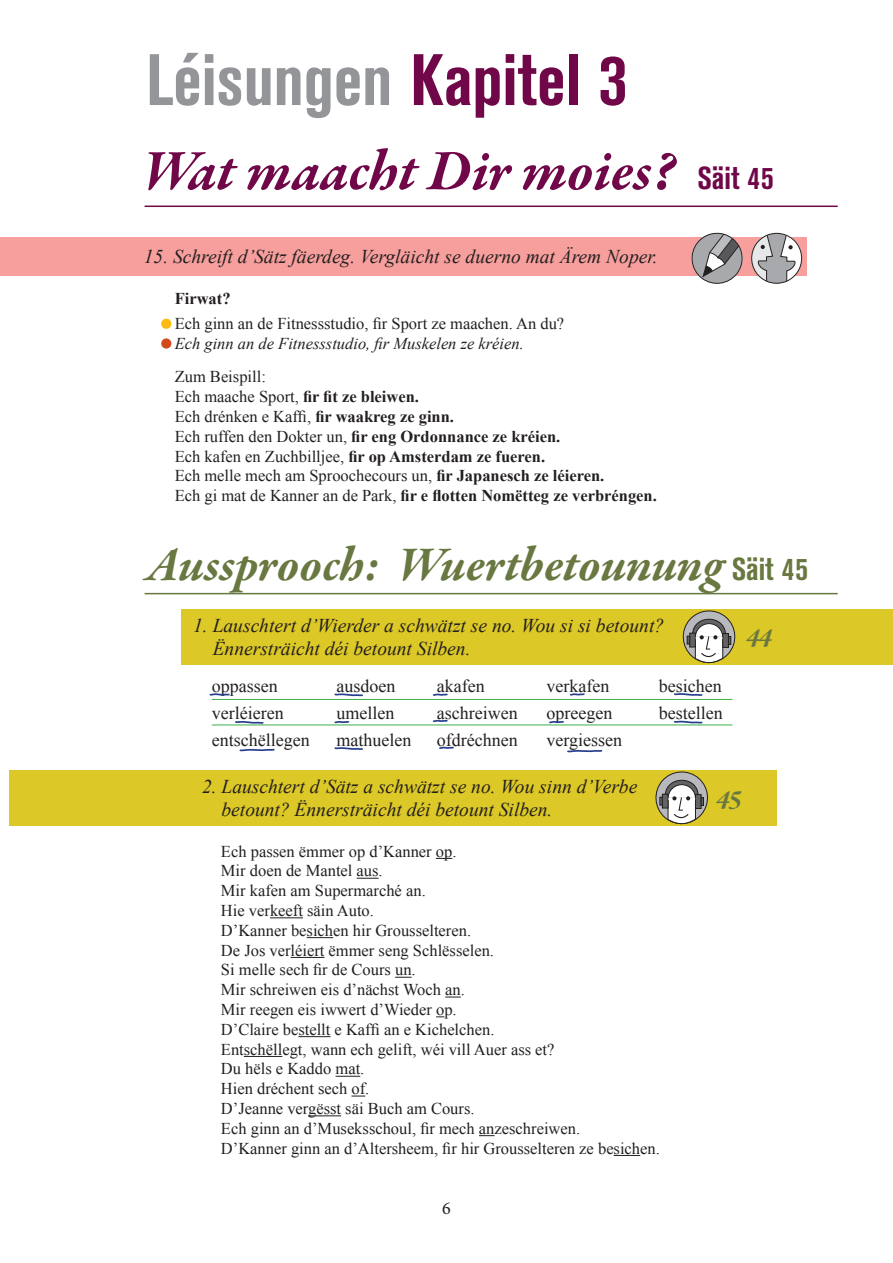
<style>
.page{position:relative;width:893px;height:1263px;background:#fff}
.page>*{position:absolute;margin:0;border:0;box-sizing:border-box;transform-origin:0 0}
.t1{font:700 condensed 72px "Akzidenz Grotesk BE";color:#939598}
.t2{font:italic 700 58.5px "Garamond Premr Pro";color:#700748}
.t3{font:italic 700 49.5px "Garamond Premr Pro";letter-spacing:-.005em;color:#687840}
.t4{font:italic 700 27px "Garamond Premr Pro";color:#687840}
.t5{font:italic 19.5px/23.4px "Times New Roman";color:#231f20}
.t6{font:18px "Times New Roman";color:#231f20}
.t7{font:18px "Minion Pro";color:#231f20}
.t8{font:16.5px/19.8px "Times New Roman";color:#231f20}
.t9{font:italic 16.5px "Times New Roman";color:#231f20}
.t10{font:700 16.5px "Times New Roman";color:#231f20}
.s1{color:#700748}
.s2{font-family:"Akzidenz Grotesk BE";font-style:normal;font-stretch:condensed;font-size:31.5px}
.s3{font-weight:700}
</style>
<div class="page">
<hr style="left:145px;top:206px;width:693px;height:1px;background:#700748">
<div style="left:0;top:237px;width:806px;height:39px;background:#f69f9c"></div>
<svg style="left:691px;top:232px;width:52px;height:52px"></svg>
<svg style="left:751px;top:233px;width:51px;height:51px"></svg>
<div style="left:161px;top:319px;width:10px;height:10px;background:#fcba13;border-radius:50%"></div>
<div style="left:161px;top:338px;width:10px;height:11px;background:#d24a1b;border-radius:50%"></div>
<div style="left:9px;top:770px;width:767px;height:55px;background:#dcc826"></div>
<div style="left:181px;top:609px;width:712px;height:55px;background:#dcc826"></div>
<svg style="left:682px;top:610px;width:54px;height:53px"></svg>
<svg style="left:655px;top:771px;width:53px;height:53px"></svg>
<hr style="left:212px;top:699px;width:520px;height:1px;background:#40ae49">
<hr style="left:212px;top:725px;width:520px;height:1px;background:#40ae49">
<svg style="left:436px;top:858px;width:16px;height:1px"></svg>
<svg style="left:357px;top:878px;width:22px;height:1px"></svg>
<hr style="left:270px;top:917px;width:33px;height:1px;background:#231f20">
<svg style="left:307px;top:937px;width:26px;height:1px"></svg>
<hr style="left:291px;top:957px;width:34px;height:1px;background:#231f20">
<svg style="left:395px;top:977px;width:17px;height:1px"></svg>
<svg style="left:445px;top:997px;width:16px;height:1px"></svg>
<hr style="left:298px;top:1036px;width:32px;height:1px;background:#231f20">
<hr style="left:244px;top:1056px;width:38px;height:1px;background:#231f20">
<svg style="left:336px;top:1076px;width:24px;height:1px"></svg>
<svg style="left:352px;top:1096px;width:13px;height:1px"></svg>
<hr style="left:308px;top:1115px;width:33px;height:1px;background:#231f20">
<svg style="left:479px;top:1135px;width:16px;height:1px"></svg>
<svg style="left:614px;top:1155px;width:26px;height:1px"></svg>
<div style="left:210px;top:693px;width:20px;height:3px;border:2px solid #253f8e;border-radius:50%"></div>
<hr style="left:145px;top:593px;width:693px;height:1px;background:#687840">
<div style="left:334px;top:693px;width:29px;height:3px;border:2px solid #253f8e;border-radius:50%"></div>
<svg style="left:433px;top:693px;width:15px;height:3px"></svg>
<svg style="left:569px;top:693px;width:16px;height:3px"></svg>
<div style="left:674px;top:693px;width:28px;height:3px;border:2px solid #253f8e;border-radius:50%"></div>
<div style="left:235px;top:721px;width:29px;height:3px;border:2px solid #253f8e;border-radius:50%"></div>
<svg style="left:334px;top:721px;width:16px;height:3px"></svg>
<svg style="left:432px;top:719px;width:16px;height:4px"></svg>
<svg style="left:549px;top:721px;width:15px;height:3px"></svg>
<div style="left:674px;top:721px;width:28px;height:3px;border:2px solid #253f8e;border-radius:50%"></div>
<div style="left:239px;top:749px;width:36px;height:2px;border:2px solid #253f8e;border-radius:50%"></div>
<div style="left:334px;top:747px;width:29px;height:3px;border:2px solid #253f8e;border-radius:50%"></div>
<svg style="left:439px;top:746px;width:15px;height:3px"></svg>
<div style="left:567px;top:750px;width:35px;height:2px;border:2px solid #253f8e;border-radius:50%"></div>
<h1 class="t1" style="left:146px;top:39px;width:482px">Léisungen <span class="s1">Kapitel 3</span></h1>
<h2 class="t2" style="left:143px;top:135px;width:632px">Wat maacht Dir moies? <span class="s2">Säit 45</span></h2>
<p class="t5" style="left:144px;top:245px;width:515px">15. Schreift d’Sätz fäerdeg. Vergläicht se duerno mat Ärem Noper.</p>
<p class="t10" style="left:175px;top:287px;width:57px">Firwat?</p>
<p class="t8" style="left:175px;top:314px;width:391px">Ech ginn an de Fitnessstudio, fir Sport ze maachen. An du?</p>
<p class="t9" style="left:175px;top:332px;width:351px">Ech ginn an de Fitnessstudio, fir Muskelen ze kréien.</p>
<p class="t8" style="left:175px;top:367px;width:484px">Zum Beispill:<br>Ech maache Sport, <span class="s3">fir fit ze bleiwen.<br></span>Ech drénken e Kaffi, <span class="s3">fir waakreg ze ginn.<br></span>Ech ruffen den Dokter un, <span class="s3">fir eng Ordonnance ze kréien.<br></span>Ech kafen en Zuchbilljee, <span class="s3">fir op Amsterdam ze fueren.<br></span>Ech melle mech am Sproochecours un, <span class="s3">fir Japanesch ze léieren.<br></span>Ech gi mat de Kanner an de Park, <span class="s3">fir e flotten Nomëtteg ze verbréngen.</span></p>
<h3 class="t3" style="left:146px;top:534px;width:663px">Aussprooch: Wuertbetounung <span class="s2">Säit 45</span></h3>
<p class="t5" style="left:213px;top:613px;width:453px;text-indent:-20px">1. Lauschtert d’Wierder a schwätzt se no. Wou si si betount?<br>Ënnersträicht déi betount Silben.</p>
<p class="t6" style="left:212px;top:673px;width:67px">oppassen</p>
<p class="t6" style="left:336px;top:673px;width:60px">ausdoen</p>
<p class="t6" style="left:437px;top:673px;width:49px">akafen</p>
<p class="t6" style="left:546px;top:673px;width:64px">verkafen</p>
<p class="t6" style="left:659px;top:673px;width:64px">besichen</p>
<p class="t6" style="left:212px;top:700px;width:73px">verléieren</p>
<p class="t6" style="left:336px;top:700px;width:59px">umellen</p>
<p class="t6" style="left:437px;top:700px;width:82px">aschreiwen</p>
<p class="t6" style="left:546px;top:700px;width:67px">opreegen</p>
<p class="t6" style="left:659px;top:700px;width:65px">bestellen</p>
<p class="t6" style="left:212px;top:727px;width:99px">entschëllegen</p>
<p class="t6" style="left:336px;top:727px;width:76px">mathuelen</p>
<p class="t6" style="left:437px;top:727px;width:82px">ofdréchnen</p>
<p class="t6" style="left:546px;top:727px;width:77px">vergiessen</p>
<p class="t5" style="left:221px;top:774px;width:417px;text-indent:-20px">2. Lauschtert d’Sätz a schwätzt se no. Wou sinn d’Verbe betount? Ënnersträicht déi betount Silben.</p>
<p class="t8" style="left:221px;top:841px;width:440px">Ech passen ëmmer op d’Kanner op.<br>Mir doen de Mantel aus.<br>Mir kafen am Supermarché an.<br>Hie verkeeft säin Auto.<br>D’Kanner besichen hir Grousselteren.<br>De Jos verléiert ëmmer seng Schlësselen.<br>Si melle sech fir de Cours un.<br>Mir schreiwen eis d’nächst Woch an.<br>Mir reegen eis iwwert d’Wieder op.<br>D’Claire bestellt e Kaffi an e Kichelchen.<br>Entschëllegt, wann ech gelift, wéi vill Auer ass et?<br>Du hëls e Kaddo mat.<br>Hien dréchent sech of.<br>D’Jeanne vergësst säi Buch am Cours.<br>Ech ginn an d’Museksschoul, fir mech anzeschreiwen.<br>D’Kanner ginn an d’Altersheem, fir hir Grousselteren ze besichen.</p>
<h3 class="t4" style="left:746px;top:621px;width:27px">44</h3>
<h3 class="t4" style="left:716px;top:782px;width:27px">45</h3>
<p class="t7" style="left:442px;top:1196px;width:10px">6</p>
</div>
